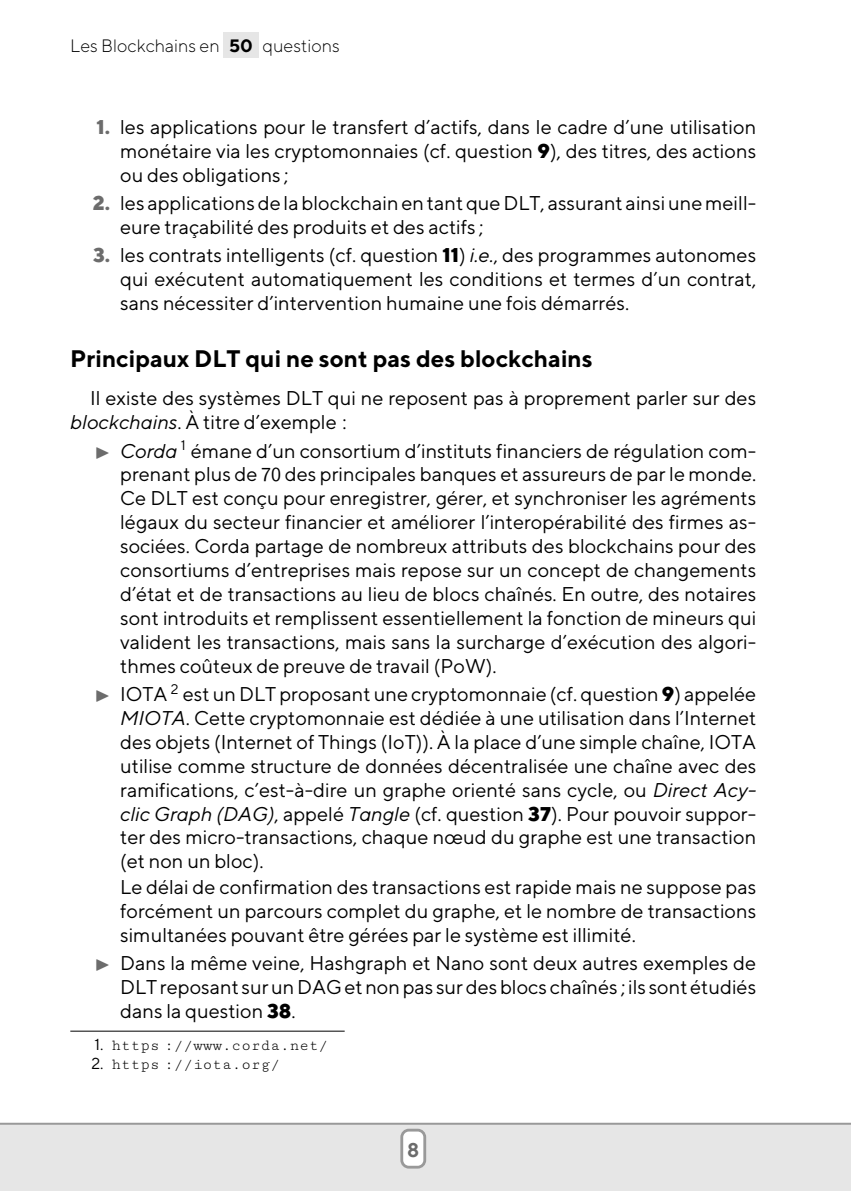
<style>
.page{position:relative;width:851px;height:1191px;background:#fff}
.page>*{position:absolute;margin:0;border:0;box-sizing:border-box;transform-origin:0 0}
.t1{font:16px "Cutive Mono";color:#000}
.t2{font:700 11.6px "TT Norms";color:#000}
.t3{font:9.8px "TT Norms";color:#000}
.t4{font:italic 9.8px "TT Norms";color:#000}
.t5{font:700 9.8px "TT Norms";color:#6c6c6c}
.t6{font:300 8.8px "TT Norms";color:#000}
.t7{font:6.8px "TT Norms";color:#000}
.s1{font-weight:700}
.s2{font-weight:800;color:#6c6c6c}
.s3{font-weight:800}
.s4{font-style:italic}
.s5{font-family:"LM Sans 10";font-size:20px}
.s6{font-family:"TT Norms";font-size:7.8px}
</style>
<div class="page">
<div style="left:223px;top:33px;width:36px;height:25px;background:#e6e6e6"></div>
<hr style="left:70px;top:1030px;width:274px;height:1px;background:#000">
<div style="left:0;top:1124px;width:850px;height:67px;background:#e6e6e6"></div>
<hr style="left:0;top:1122px;width:850px;height:2px;background:#999">
<svg style="left:400px;top:1128px;width:26px;height:40px"></svg>
<div style="left:403px;top:1131px;width:20px;height:34px;background:#fff;border-radius:6px"></div>
<p class="t6" style="left:70px;top:44px;width:271px">Les Blockchains en <span class="s1">50</span> questions</p>
<p class="t3" style="left:96px;top:125px;width:661px"><span class="s2">1.</span> les applications pour le transfert d’actifs, dans le cadre d’une utilisation</p>
<p class="t3" style="left:120px;top:149px;width:637px">monétaire via les cryptomonnaies (cf. question <span class="s3">9</span>), des titres, des actions</p>
<p class="t3" style="left:120px;top:173px;width:170px">ou des obligations ;</p>
<p class="t3" style="left:93px;top:201px;width:665px"><span class="s2">2.</span> les applications de la blockchain en tant que DLT, assurant ainsi une meill-</p>
<p class="t3" style="left:120px;top:225px;width:365px">eure traçabilité des produits et des actifs ;</p>
<p class="t3" style="left:93px;top:253px;width:664px"><span class="s2">3.</span> les contrats intelligents (cf. question <span class="s3">11</span>) <span class="s4">i.e.</span>, des programmes autonomes</p>
<p class="t3" style="left:120px;top:277px;width:637px">qui exécutent automatiquement les conditions et termes d’un contrat,</p>
<p class="t3" style="left:120px;top:301px;width:510px">sans nécessiter d’intervention humaine une fois démarrés.</p>
<p class="t2" style="left:70px;top:356px;width:524px">Principaux DLT qui ne sont pas des blockchains</p>
<p class="t3" style="left:90px;top:396px;width:667px">Il existe des systèmes DLT qui ne reposent pas à proprement parler sur des</p>
<p class="t3" style="left:70px;top:420px;width:278px"><span class="s4">blockchains</span>. À titre d’exemple :</p>
<p class="t4" style="left:120px;top:448px;width:59px">Corda</p>
<p class="t7" style="left:181px;top:444px;width:6px">1</p>
<p class="t3" style="left:191px;top:448px;width:567px">émane d’un consortium d’instituts financiers de régulation com-</p>
<p class="t3" style="left:120px;top:472px;width:637px">prenant plus de <span class="s5">70</span> des principales banques et assureurs de par le monde.</p>
<p class="t3" style="left:120px;top:496px;width:637px">Ce DLT est conçu pour enregistrer, gérer, et synchroniser les agréments</p>
<p class="t3" style="left:120px;top:520px;width:637px">légaux du secteur financier et améliorer l’interopérabilité des firmes as-</p>
<p class="t3" style="left:120px;top:544px;width:637px">sociées. Corda partage de nombreux attributs des blockchains pour des</p>
<p class="t3" style="left:120px;top:568px;width:637px">consortiums d’entreprises mais repose sur un concept de changements</p>
<p class="t3" style="left:120px;top:592px;width:637px">d’état et de transactions au lieu de blocs chaînés. En outre, des notaires</p>
<p class="t3" style="left:120px;top:616px;width:637px">sont introduits et remplissent essentiellement la fonction de mineurs qui</p>
<p class="t3" style="left:120px;top:640px;width:637px">valident les transactions, mais sans la surcharge d’exécution des algori-</p>
<p class="t3" style="left:120px;top:663px;width:378px">thmes coûteux de preuve de travail (PoW).</p>
<p class="t3" style="left:120px;top:692px;width:49px">IOTA</p>
<p class="t7" style="left:171px;top:687px;width:9px">2</p>
<p class="t3" style="left:183px;top:692px;width:575px">est un DLT proposant une cryptomonnaie (cf. question <span class="s3">9</span>) appelée</p>
<p class="t3" style="left:120px;top:715px;width:637px"><span class="s4">MIOTA</span>. Cette cryptomonnaie est dédiée à une utilisation dans l’Internet</p>
<p class="t3" style="left:120px;top:739px;width:637px">des objets (Internet of Things (IoT)). À la place d’une simple chaîne, IOTA</p>
<p class="t3" style="left:120px;top:763px;width:637px">utilise comme structure de données décentralisée une chaîne avec des</p>
<p class="t3" style="left:120px;top:787px;width:637px">ramifications, c’est-à-dire un graphe orienté sans cycle, ou <span class="s4">Direct Acy-</span></p>
<p class="t3" style="left:120px;top:811px;width:637px"><span class="s4">clic Graph (DAG)</span>, appelé <span class="s4">Tangle</span> (cf. question <span class="s3">37</span>). Pour pouvoir suppor-</p>
<p class="t3" style="left:120px;top:835px;width:637px">ter des micro-transactions, chaque nœud du graphe est une transaction</p>
<p class="t3" style="left:120px;top:859px;width:145px">(et non un bloc).</p>
<p class="t3" style="left:120px;top:885px;width:637px">Le délai de confirmation des transactions est rapide mais ne suppose pas</p>
<p class="t3" style="left:120px;top:909px;width:637px">forcément un parcours complet du graphe, et le nombre de transactions</p>
<p class="t3" style="left:120px;top:933px;width:517px">simultanées pouvant être gérées par le système est illimité.</p>
<p class="t3" style="left:120px;top:961px;width:637px">Dans la même veine, Hashgraph et Nano sont deux autres exemples de</p>
<p class="t3" style="left:120px;top:985px;width:637px">DLT reposant sur un DAG et non pas sur des blocs chaînés ; ils sont étudiés</p>
<p class="t3" style="left:120px;top:1009px;width:177px">dans la question <span class="s3">38</span>.</p>
<h1 class="t1" style="left:95px;top:1036px;width:235px"><span class="s6">1.</span> https ://www.corda.net/</h1>
<h1 class="t1" style="left:91px;top:1055px;width:190px"><span class="s6">2.</span> https ://iota.org/</h1>
<p class="t5" style="left:407px;top:1148px;width:14px">8</p>
</div>
